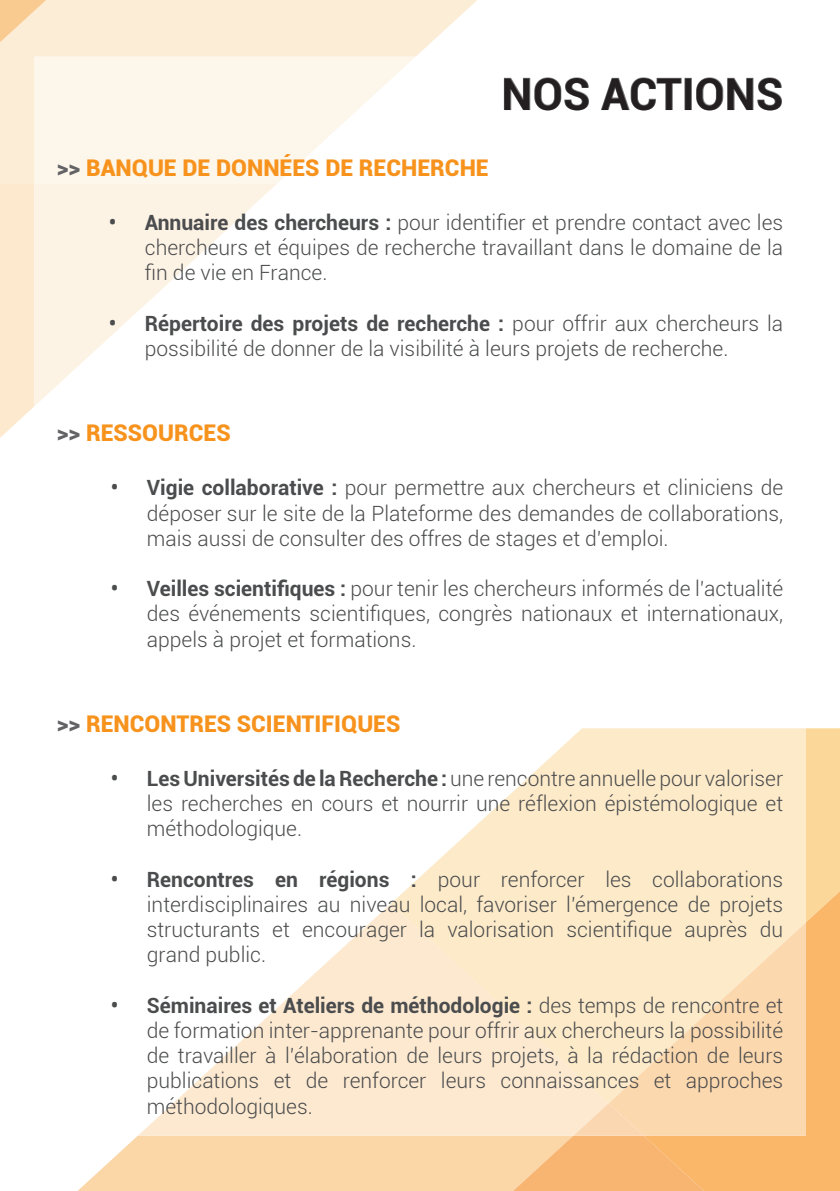
<style>
.page{position:relative;width:840px;height:1191px;background:#fff}
.page>*{position:absolute;margin:0;border:0;box-sizing:border-box;transform-origin:0 0}
.t1{font:700 44px "Roboto";color:#231f20}
.t2{font:900 23px "Roboto";color:#f7931d}
.t3{font:300 21px/25.2px "Roboto";color:#4b4c4d;text-align:justify}
.s1{color:#636366}
.s2{font-weight:700}
</style>
<div class="page">
<div style="left:805px;top:728px;width:34px;height:163px;background:#fbd89a"></div>
<div style="left:703px;top:891px;width:136px;height:300px;background:#fab76a"></div>
<div style="left:0;top:184px;width:34px;height:254px;background:#fce9ce"></div>
<svg style="left:0;top:0;width:477px;height:184px;fill:#fcedd7"></svg>
<svg style="left:0;top:0;width:46px;height:42px"></svg>
<svg style="left:174px;top:905px;width:216px;height:198px"></svg>
<svg style="left:78px;top:1103px;width:625px;height:88px"></svg>
<svg style="left:390px;top:728px;width:415px;height:375px;fill:#fceac9"></svg>
<svg style="left:608px;top:922px;width:197px;height:213px;fill:#fcd8ae"></svg>
<svg style="left:34px;top:184px;width:242px;height:222px;fill:#fdf3e6"></svg>
<svg style="left:415px;top:57px;width:277px;height:127px"></svg>
<svg style="left:34px;top:57px;width:381px;height:127px;fill:#fdf6eb"></svg>
<svg style="left:503px;top:77px;width:86px;height:34px"></svg>
<svg style="left:600px;top:77px;width:81px;height:34px"></svg>
<div style="left:684px;top:78px;width:7px;height:32px;border:1px solid #939598"></div>
<svg style="left:696px;top:77px;width:86px;height:34px"></svg>
<h1 class="t1" style="left:501px;top:63px;width:283px">NOS ACTIONS</h1>
<p class="t2" style="left:57px;top:152px;width:433px"><span class="s1">&gt;&gt;</span> BANQUE DE DONNÉES DE RECHERCHE</p>
<p class="t3" style="left:145px;top:209px;width:639px;text-indent:-36px"><span class="s2">• Annuaire des chercheurs :</span> pour identifier et prendre contact avec les chercheurs et équipes de recherche travaillant dans le domaine de la fin de vie en France.</p>
<p class="t3" style="left:145px;top:310px;width:639px;text-indent:-36px"><span class="s2">• Répertoire des projets de recherche :</span> pour offrir aux chercheurs la possibilité de donner de la visibilité à leurs projets de recherche.</p>
<p class="t2" style="left:57px;top:417px;width:175px"><span class="s1">&gt;&gt;</span> RESSOURCES</p>
<p class="t3" style="left:147px;top:474px;width:637px;text-indent:-36px"><span class="s2">• Vigie collaborative :</span> pour permettre aux chercheurs et cliniciens de déposer sur le site de la Plateforme des demandes de collaborations, mais aussi de consulter des offres de stages et d’emploi.</p>
<p class="t3" style="left:147px;top:575px;width:637px;text-indent:-36px"><span class="s2">• Veilles scientifiques :</span> pour tenir les chercheurs informés de l’actualité des événements scientifiques, congrès nationaux et internationaux, appels à projet et formations.</p>
<p class="t2" style="left:57px;top:707px;width:345px"><span class="s1">&gt;&gt;</span> RENCONTRES SCIENTIFIQUES</p>
<p class="t3" style="left:147px;top:765px;width:637px;text-indent:-36px"><span class="s2">• Les Universités de la Recherche :</span> une rencontre annuelle pour valoriser les recherches en cours et nourrir une réflexion épistémologique et méthodologique.</p>
<p class="t3" style="left:147px;top:866px;width:637px;text-indent:-36px"><span class="s2">• Rencontres en régions :</span> pour renforcer les collaborations interdisciplinaires au niveau local, favoriser l’émergence de projets structurants et encourager la valorisation scientifique auprès du grand public.</p>
<p class="t3" style="left:147px;top:992px;width:637px;text-indent:-36px"><span class="s2">• Séminaires et Ateliers de méthodologie :</span> des temps de rencontre et de formation inter-apprenante pour offrir aux chercheurs la possibilité de travailler à l’élaboration de leurs projets, à la rédaction de leurs publications et de renforcer leurs connaissances et approches méthodologiques.</p>
</div>
